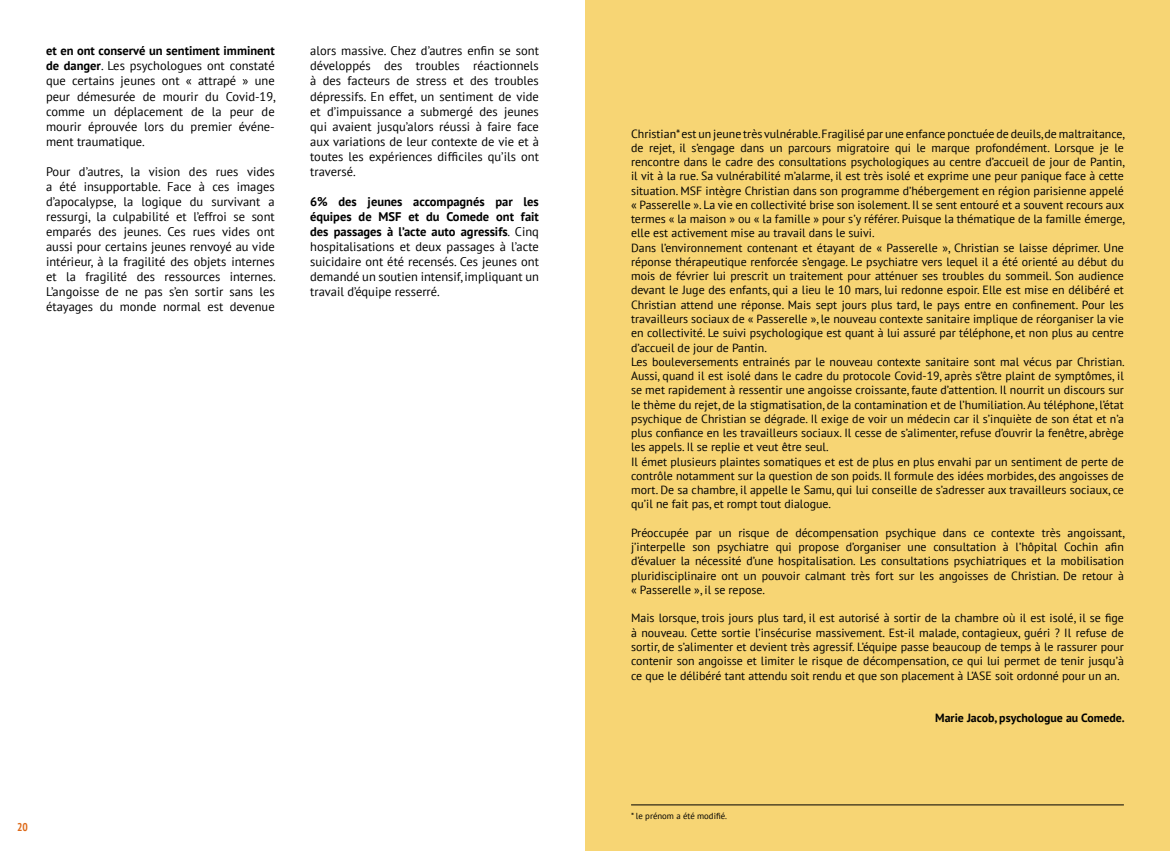
<style>
.page{position:relative;width:1170px;height:851px;background:#fff}
.page>*{position:absolute;margin:0;border:0;box-sizing:border-box;transform-origin:0 0}
.t1{font:12.5px/15px "PT Sans";color:#000;text-align:justify}
.t2{font:11.88px/14.2px "PT Sans";color:#000;text-align:justify}
.t3{font:700 11.88px "PT Sans";color:#000}
.t4{font:700 condensed 11.25px "PT Sans";color:#dd6a1a}
.t5{font:8.75px "PT Sans";color:#000}
.s1{font-weight:700}
</style>
<div class="page">
<div style="left:585px;top:0;width:584px;height:850px;background:#f7d574"></div>
<hr style="left:631px;top:804px;width:492px;height:1px;background:#000">
<p class="t1" style="left:46px;top:43px;width:231px"><span class="s1">et en ont conservé un sentiment imminent de danger</span>. Les psychologues ont constaté que certains jeunes ont « attrapé » une peur démesurée de mourir du Covid-19, comme un déplacement de la peur de mourir éprouvée lors du premier événe&shy;ment traumatique.</p>
<p class="t1" style="left:46px;top:163px;width:231px">Pour d’autres, la vision des rues vides a été insupportable. Face à ces images d’apocalypse, la logique du survivant a ressurgi, la culpabilité et l’effroi se sont emparés des jeunes. Ces rues vides ont aussi pour certains jeunes renvoyé au vide intérieur, à la fragilité des objets internes et la fragilité des ressources internes.<br>L’angoisse de ne pas s’en sortir sans les étayages du monde normal est devenue</p>
<p class="t1" style="left:310px;top:43px;width:230px">alors massive. Chez d’autres enfin se sont développés des troubles réactionnels à des facteurs de stress et des troubles dépressifs. En effet, un sentiment de vide et d’impuissance a submergé des jeunes qui avaient jusqu’alors réussi à faire face aux variations de leur contexte de vie et à toutes les expériences difficiles qu’ils ont traversé.</p>
<p class="t1" style="left:310px;top:193px;width:230px"><span class="s1">6% des jeunes accompagnés par les équipes de MSF et du Comede ont fait des passages à l’acte auto agressifs</span>. Cinq hospitalisations et deux passages à l’acte suicidaire ont été recensés. Ces jeunes ont demandé un soutien intensif, impliquant un travail d’équipe resserré.</p>
<p class="t4" style="left:17px;top:819px;width:12px">20</p>
<p class="t2" style="left:631px;top:126px;width:495px;text-align:left">Christian* est un jeune très vulnérable. Fragilisé par une enfance ponctuée de deuils, de maltraitance, de rejet, il s’engage dans un parcours migratoire qui le marque profondément. Lorsque je le rencontre dans le cadre des consultations psychologiques au centre d’accueil de jour de Pantin, il vit à la rue. Sa vulnérabilité m’alarme, il est très isolé et exprime une peur panique face à cette situation. MSF intègre Christian dans son programme d’hébergement en région parisienne appelé « Passerelle ». La vie en collectivité brise son isolement. Il se sent entouré et a souvent recours aux termes « la maison » ou « la famille » pour s’y référer. Puisque la thématique de la famille émerge, elle est activement mise au travail dans le suivi.<br>Dans l’environnement contenant et étayant de « Passerelle », Christian se laisse déprimer. Une réponse thérapeutique renforcée s’engage. Le psychiatre vers lequel il a été orienté au début du mois de février lui prescrit un traitement pour atténuer ses troubles du sommeil. Son audience devant le Juge des enfants, qui a lieu le 10 mars, lui redonne espoir. Elle est mise en délibéré et Christian attend une réponse. Mais sept jours plus tard, le pays entre en confinement. Pour les travailleurs sociaux de « Passerelle », le nouveau contexte sanitaire implique de réorganiser la vie en collectivité. Le suivi psychologique est quant à lui assuré par téléphone, et non plus au centre d’accueil de jour de Pantin.<br>Les bouleversements entrainés par le nouveau contexte sanitaire sont mal vécus par Christian.<br>Aussi, quand il est isolé dans le cadre du protocole Covid-19, après s’être plaint de symptômes, il se met rapidement à ressentir une angoisse croissante, faute d’attention. Il nourrit un discours sur le thème du rejet, de la stigmatisation, de la contamination et de l’humiliation. Au téléphone, l’état psychique de Christian se dégrade. Il exige de voir un médecin car il s’inquiète de son état et n’a plus confiance en les travailleurs sociaux. Il cesse de s’alimenter, refuse d’ouvrir la fenêtre, abrège les appels. Il se replie et veut être seul.<br>Il émet plusieurs plaintes somatiques et est de plus en plus envahi par un sentiment de perte de contrôle notamment sur la question de son poids. Il formule des idées morbides, des angoisses de mort. De sa chambre, il appelle le Samu, qui lui conseille de s’adresser aux travailleurs sociaux, ce qu’il ne fait pas, et rompt tout dialogue.</p>
<p class="t2" style="left:631px;top:525px;width:495px">Préoccupée par un risque de décompensation psychique dans ce contexte très angoissant, j’interpelle son psychiatre qui propose d’organiser une consultation à l’hôpital Cochin afin d’évaluer la nécessité d’une hospitalisation. Les consultations psychiatriques et la mobilisation pluridisciplinaire ont un pouvoir calmant très fort sur les angoisses de Christian. De retour à « Passerelle », il se repose.</p>
<p class="t2" style="left:631px;top:610px;width:494px">Mais lorsque, trois jours plus tard, il est autorisé à sortir de la chambre où il est isolé, il se fige à nouveau. Cette sortie l’insécurise massivement. Est-il malade, contagieux, guéri ? Il refuse de sortir, de s’alimenter et devient très agressif. L’équipe passe beaucoup de temps à le rassurer pour contenir son angoisse et limiter le risque de décompensation, ce qui lui permet de tenir jusqu’à ce que le délibéré tant attendu soit rendu et que son placement à L’ASE soit ordonné pour un an.</p>
<p class="t3" style="left:935px;top:710px;width:191px">Marie Jacob, psychologue au Comede.</p>
<p class="t5" style="left:631px;top:809px;width:97px">* le prénom a été modifié.</p>
</div>
